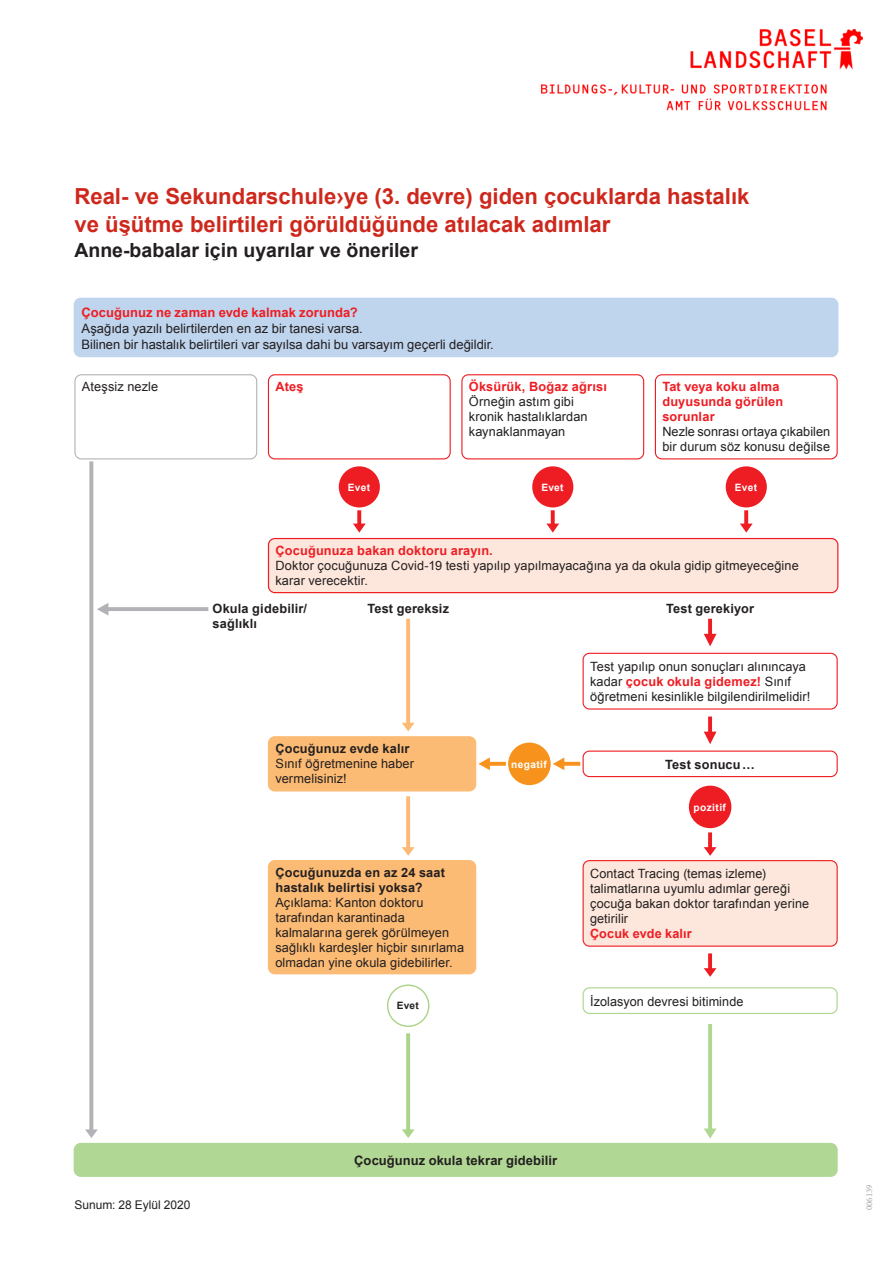
<style>
.page{position:relative;width:893px;height:1263px;background:#fff}
.page>*{position:absolute;margin:0;border:0;box-sizing:border-box;transform-origin:0 0}
.t1{font:700 22.2px/27.2px "Arial";color:#ce281c}
.t2{font:700 19.5px "Arial";color:#231f20}
.t3{font:13.05px/16px "Arial";color:#231f20}
.t4{font:700 13.05px "Arial";letter-spacing:.005em;color:#ee1d23}
.t5{font:700 13.05px "Arial";letter-spacing:.005em;color:#231f20}
.t6{font:12.75px/15px "Arial";letter-spacing:.01em;color:#231f20}
.t7{font:700 12.75px/15px "Arial";letter-spacing:.015em;color:#231f20}
.t8{font:700 12.75px/15px "Arial";letter-spacing:.015em;color:#ee1d23}
.t9{font:12px "Arial";color:#231f20}
.t10{font:700 10.2px "Arial";letter-spacing:.04em;color:#fff}
.t11{font:700 10.2px "Arial";color:#231f20}
.t12{font:9px "Minion Pro";color:#a8a9ad}
.s1{font-weight:700;color:#ee1d23}
</style>
<div class="page">
<div style="left:74px;top:298px;width:764px;height:58px;background:#bfd4ed;border-radius:6px"></div>
<div style="left:74px;top:298px;width:764px;height:59px;border:2px solid #bfd4ed;border-radius:6px"></div>
<div style="left:74px;top:1143px;width:763px;height:33px;background:#b0d793;border-radius:6px"></div>
<div style="left:74px;top:1143px;width:764px;height:34px;border:2px solid #b0d793;border-radius:6px"></div>
<div style="left:268px;top:374px;width:183px;height:85px;border:1px solid #ee1d23;border-radius:6px"></div>
<div style="left:461px;top:374px;width:183px;height:85px;border:1px solid #ee1d23;border-radius:6px"></div>
<div style="left:655px;top:374px;width:183px;height:85px;border:1px solid #ee1d23;border-radius:6px"></div>
<div style="left:268px;top:737px;width:208px;height:54px;background:#fcbb74;border-radius:6px"></div>
<div style="left:268px;top:736px;width:208px;height:55px;border:1px solid #fcbb74;border-radius:6px"></div>
<div style="left:268px;top:861px;width:208px;height:113px;background:#fcbb74;border-radius:6px"></div>
<div style="left:268px;top:860px;width:208px;height:114px;border:1px solid #fcbb74;border-radius:6px"></div>
<div style="left:583px;top:987px;width:255px;height:27px;border:1px solid #b0d793;border-radius:6px"></div>
<div style="left:583px;top:861px;width:254px;height:85px;background:#fde7dc;border-radius:6px"></div>
<div style="left:583px;top:860px;width:255px;height:87px;border:1px solid #ee1d23;border-radius:6px"></div>
<div style="left:583px;top:653px;width:255px;height:56px;border:1px solid #ee1d23;border-radius:6px"></div>
<div style="left:583px;top:750px;width:255px;height:27px;border:1px solid #ee1d23;border-radius:6px"></div>
<svg style="left:402px;top:619px;width:13px;height:112px"></svg>
<svg style="left:402px;top:796px;width:13px;height:60px"></svg>
<svg style="left:402px;top:1033px;width:13px;height:105px"></svg>
<div style="left:339px;top:466px;width:41px;height:41px;background:#ee1d23;border-radius:50%"></div>
<div style="left:532px;top:466px;width:41px;height:41px;background:#ee1d23;border-radius:50%"></div>
<div style="left:726px;top:466px;width:41px;height:41px;background:#ee1d23;border-radius:50%"></div>
<div style="left:690px;top:786px;width:41px;height:41px;background:#ee1d23;border-radius:50%"></div>
<div style="left:689px;top:786px;width:42px;height:42px;border:1px solid #ee1d23;border-radius:50%"></div>
<div style="left:509px;top:743px;width:41px;height:41px;background:#f7931d;border-radius:50%"></div>
<div style="left:508px;top:742px;width:43px;height:43px;border:1px solid #f7931d;border-radius:50%"></div>
<div style="left:74px;top:374px;width:183px;height:85px;border:1px solid #b2b3b7;border-radius:6px"></div>
<div style="left:268px;top:538px;width:570px;height:55px;background:#fde7dc;border-radius:6px"></div>
<div style="left:268px;top:538px;width:570px;height:55px;border:1px solid #ee1d23;border-radius:6px"></div>
<svg style="left:478px;top:757px;width:28px;height:13px"></svg>
<svg style="left:553px;top:757px;width:27px;height:13px"></svg>
<svg style="left:704px;top:619px;width:12px;height:27px"></svg>
<svg style="left:704px;top:716px;width:12px;height:28px"></svg>
<svg style="left:704px;top:832px;width:12px;height:24px"></svg>
<svg style="left:704px;top:953px;width:12px;height:24px"></svg>
<svg style="left:704px;top:1024px;width:12px;height:114px"></svg>
<div style="left:387px;top:984px;width:42px;height:43px;border:1px solid #aad489;border-radius:50%"></div>
<svg style="left:546px;top:510px;width:13px;height:23px"></svg>
<svg style="left:740px;top:510px;width:13px;height:23px"></svg>
<svg style="left:353px;top:510px;width:13px;height:23px"></svg>
<svg style="left:85px;top:461px;width:123px;height:677px"></svg>
<img style="left:540px;top:29px;width:322px;height:82px">
<h1 class="t1" style="left:74px;top:184px;width:677px">Real- ve Sekundarschule›ye (3. devre) giden çocuklarda hastalık ve üşütme belirtileri görüldüğünde atılacak adımlar</h1>
<h2 class="t2" style="left:74px;top:237px;width:345px">Anne-babalar için uyarılar ve öneriler</h2>
<p class="t4" style="left:82px;top:303px;width:278px">Çocuğunuz ne zaman evde kalmak zorunda?</p>
<p class="t3" style="left:82px;top:320px;width:414px">Aşağıda yazılı belirtilerden en az bir tanesi varsa.<br>Bilinen bir hastalık belirtileri var sayılsa dahi bu varsayım geçerli değildir.</p>
<p class="t6" style="left:82px;top:379px;width:78px">Ateşsiz nezle</p>
<p class="t8" style="left:275px;top:379px;width:30px">Ateş</p>
<p class="t8" style="left:469px;top:379px;width:140px">Öksürük, Boğaz ağrısı</p>
<p class="t6" style="left:469px;top:394px;width:120px">Örneğin astım gibi kronik hastalıklardan kaynaklanmayan</p>
<p class="t8" style="left:662px;top:379px;width:122px">Tat veya koku alma duyusunda görülen sorunlar</p>
<p class="t6" style="left:662px;top:424px;width:169px">Nezle sonrası ortaya çıkabilen bir durum söz konusu değilse</p>
<p class="t10" style="left:348px;top:480px;width:24px">Evet</p>
<p class="t10" style="left:541px;top:480px;width:24px">Evet</p>
<p class="t10" style="left:735px;top:480px;width:24px">Evet</p>
<p class="t8" style="left:275px;top:543px;width:219px">Çocuğunuza bakan doktoru arayın.</p>
<p class="t6" style="left:275px;top:558px;width:525px">Doktor çocuğunuza Covid-19 testi yapılıp yapılmayacağına ya da okula gidip gitmeyeceğine karar verecektir.</p>
<p class="t7" style="left:213px;top:602px;width:96px">Okula gidebilir/ sağlıklı</p>
<p class="t7" style="left:367px;top:602px;width:83px">Test gereksiz</p>
<p class="t7" style="left:666px;top:602px;width:90px">Test gerekiyor</p>
<p class="t7" style="left:275px;top:741px;width:136px">Çocuğunuz evde kalır</p>
<p class="t6" style="left:275px;top:756px;width:140px">Sınıf öğretmenine haber vermelisiniz!</p>
<p class="t7" style="left:275px;top:865px;width:171px">Çocuğunuzda en az 24 saat hastalık belirtisi yoksa?</p>
<p class="t6" style="left:275px;top:895px;width:190px">Açıklama: Kanton doktoru tarafından karantinada kalmalarına gerek görülmeyen sağlıklı kardeşler hiçbir sınırlama olmadan yine okula gidebilirler.</p>
<p class="t11" style="left:397px;top:999px;width:24px">Evet</p>
<p class="t10" style="left:511px;top:757px;width:37px">negatif</p>
<p class="t6" style="left:590px;top:659px;width:222px">Test yapılıp onun sonuçları alınıncaya kadar <span class="s1">çocuk okula gidemez!</span> Sınıf öğretmeni kesinlikle bilgilendirilmelidir!</p>
<p class="t7" style="left:665px;top:757px;width:91px">Test sonucu…</p>
<p class="t10" style="left:694px;top:800px;width:34px">pozitif</p>
<p class="t6" style="left:590px;top:866px;width:221px">Contact Tracing (temas izleme) talimatlarına uyumlu adımlar gereği çocuğa bakan doktor tarafından yerine getirilir</p>
<p class="t8" style="left:590px;top:927px;width:103px">Çocuk evde kalır</p>
<p class="t6" style="left:590px;top:994px;width:155px">İzolasyon devresi bitiminde</p>
<p class="t9" style="left:74px;top:1197px;width:118px">Sunum: 28 Eylül 2020</p>
<p class="t5" style="left:354px;top:1151px;width:204px">Çocuğunuz okula tekrar gidebilir</p>
<p class="t12" style="left:863px;top:1210px;width:27px;rotate:-90deg">006139</p>
</div>
